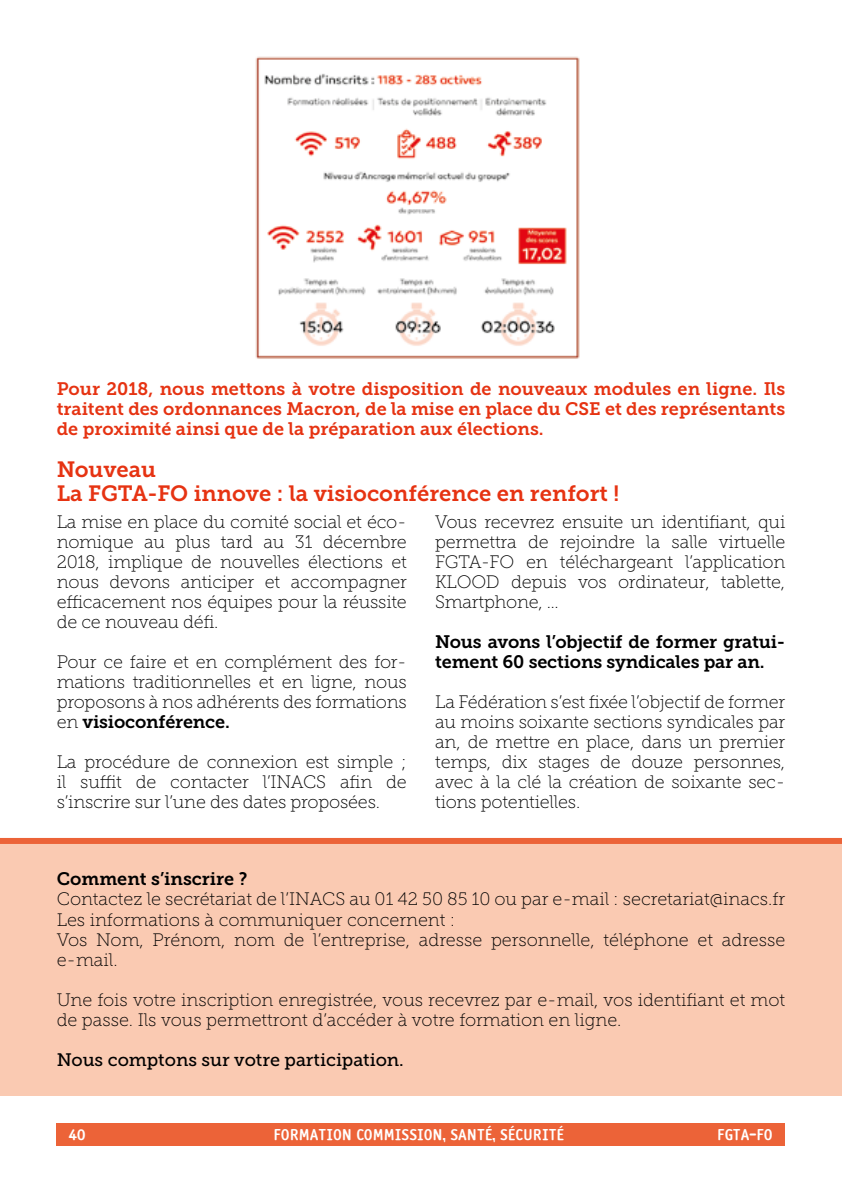
<style>
.page{position:relative;width:842px;height:1191px;background:#fff}
.page>*{position:absolute;margin:0;border:0;box-sizing:border-box;transform-origin:0 0}
.t1{font:22px/24px "Museo Slab 700";color:#e63312}
.t2{font:18px/20px "Museo Slab 100";letter-spacing:-.01em;color:#000;text-align:justify}
.t3{font:18px/20px "Museo Slab 700";color:#e63312;text-align:justify}
.t4{font:18px/20px "Museo Slab 700";letter-spacing:-.01em;color:#000}
.t5{font:18px "Museo Slab 500";color:#000}
.t6{font:16px "Saturday Sans ICG Bold";color:#fff}
.s1{font-family:"Museo Slab 100"}
</style>
<div class="page">
<div style="left:57px;top:1123px;width:728px;height:22px;background:#ec6338"></div>
<div style="left:0;top:843px;width:842px;height:253px;background:#facab2"></div>
<div style="left:0;top:838px;width:842px;height:6px;background:#ec6338"></div>
<img style="left:255px;top:56px;width:325px;height:303px">
<p class="t3" style="left:57px;top:379px;width:730px">Pour 2018, nous mettons à votre disposition de nouveaux modules en ligne. Ils traitent des ordonnances Macron, de la mise en place du CSE et des représentants de proximité ainsi que de la préparation aux élections.</p>
<p class="t1" style="left:57px;top:458px;width:564px">Nouveau<br>La FGTA-FO innove : la visioconférence en renfort !</p>
<p class="t2" style="left:57px;top:512px;width:352px">La mise en place du comité social et éco&shy;nomique au plus tard au 31 décembre 2018, implique de nouvelles élections et nous devons anticiper et accompagner efficacement nos équipes pour la réussite de ce nouveau défi.</p>
<p class="t2" style="left:57px;top:652px;width:352px">Pour ce faire et en complément des for&shy;mations traditionnelles et en ligne, nous proposons à nos adhérents des formations</p>
<p class="t4" style="left:57px;top:712px;width:175px"><span class="s1">en</span> visioconférence.</p>
<p class="t2" style="left:57px;top:752px;width:352px">La procédure de connexion est simple ; il suffit de contacter l’INACS afin de s’inscrire sur l’une des dates proposées.</p>
<p class="t2" style="left:435px;top:512px;width:352px">Vous recevrez ensuite un identifiant, qui permettra de rejoindre la salle virtuelle FGTA-FO en téléchargeant l’application KLOOD depuis vos ordinateur, tablette, Smartphone, …</p>
<p class="t4" style="left:435px;top:632px;width:352px">Nous avons l’objectif de former gratui&shy;tement 60 sections syndicales par an.</p>
<p class="t2" style="left:435px;top:692px;width:352px">La Fédération s’est fixée l’objectif de former au moins soixante sections syndicales par an, de mettre en place, dans un premier temps, dix stages de douze personnes, avec à la clé la création de soixante sec&shy;tions potentielles.</p>
<p class="t4" style="left:57px;top:869px;width:192px">Comment s’inscrire ?</p>
<p class="t2" style="left:57px;top:889px;width:730px;text-align:left">Contactez le secrétariat de l’INACS au 01 42 50 85 10 ou par e-mail : secretariat@inacs.fr Les informations à communiquer concernent :<br>Vos Nom, Prénom, nom de l’entreprise, adresse personnelle, téléphone et adresse e-mail.</p>
<p class="t2" style="left:57px;top:989px;width:730px">Une fois votre inscription enregistrée, vous recevrez par e-mail, vos identifiant et mot de passe. Ils vous permettront d’accéder à votre formation en ligne.</p>
<p class="t5" style="left:57px;top:1049px;width:349px">Nous comptons sur votre participation.</p>
<p class="t6" style="left:69px;top:1125px;width:18px">40</p>
<p class="t6" style="left:273px;top:1125px;width:292px">FORMATION COMMISSION, SANTÉ, SÉCURITÉ</p>
<p class="t6" style="left:717px;top:1125px;width:57px">FGTA-FO</p>
</div>
